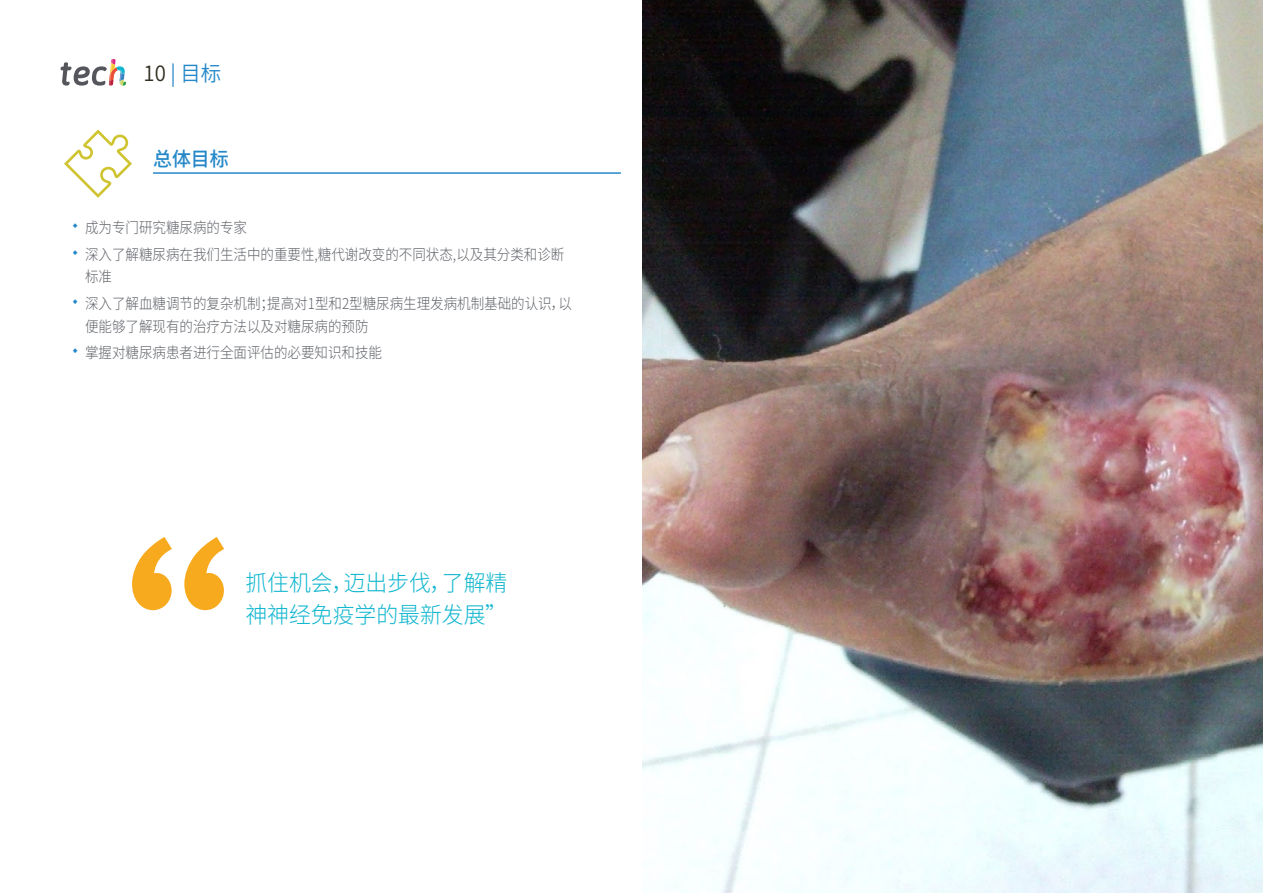
<style>
.page{position:relative;width:1263px;height:893px;background:#fff}
.page>*{position:absolute;margin:0;border:0;box-sizing:border-box;transform-origin:0 0}
.t1{font:300 22.5px/31.5px "Source Han Sans CN";color:#0fb6cf}
.t2{font:21px "Source Han Sans CN";color:#2488c9}
.t3{font:500 19.5px "Source Han Sans CN";color:#2488c9}
.t4{font:300 15px/26.7px "Source Han Sans CN";color:#61646a;scale:.9 1}
.s1{color:#312e20}
</style>
<div class="page">
<hr style="left:153px;top:173px;width:468px;height:1px;background:#2488c9">
<svg style="left:64px;top:130px;width:68px;height:68px"></svg>
<svg style="left:61px;top:59px;width:65px;height:27px"></svg>
<svg style="left:132px;top:537px;width:92px;height:73px"></svg>
<img style="left:642px;top:0;width:621px;height:893px">
<h2 class="t2" style="left:144px;top:61px;width:79px"><span class="s1">10</span> | 目标</h2>
<h3 class="t3" style="left:153px;top:147px;width:77px">总体目标</h3>
<p class="t4" style="left:85px;top:215px;width:534px">成为专门研究糖尿病的专家<br>深入了解糖尿病在我们生活中的重要性,糖代谢改变的不同状态,以及其分类和诊断</p>
<p class="t4" style="left:85px;top:264px;width:543px">标准<br>深入了解血糖调节的复杂机制；提高对1型和2型糖尿病生理发病机制基础的认识，以</p>
<p class="t4" style="left:85px;top:313px;width:331px">便能够了解现有的治疗方法以及对糖尿病的预防掌握对糖尿病患者进行全面评估的必要知识和技能</p>
<h1 class="t1" style="left:245px;top:568px;width:263px">抓住机会，迈出步伐，了解精神神经免疫学的最新发展”</h1>
</div>
